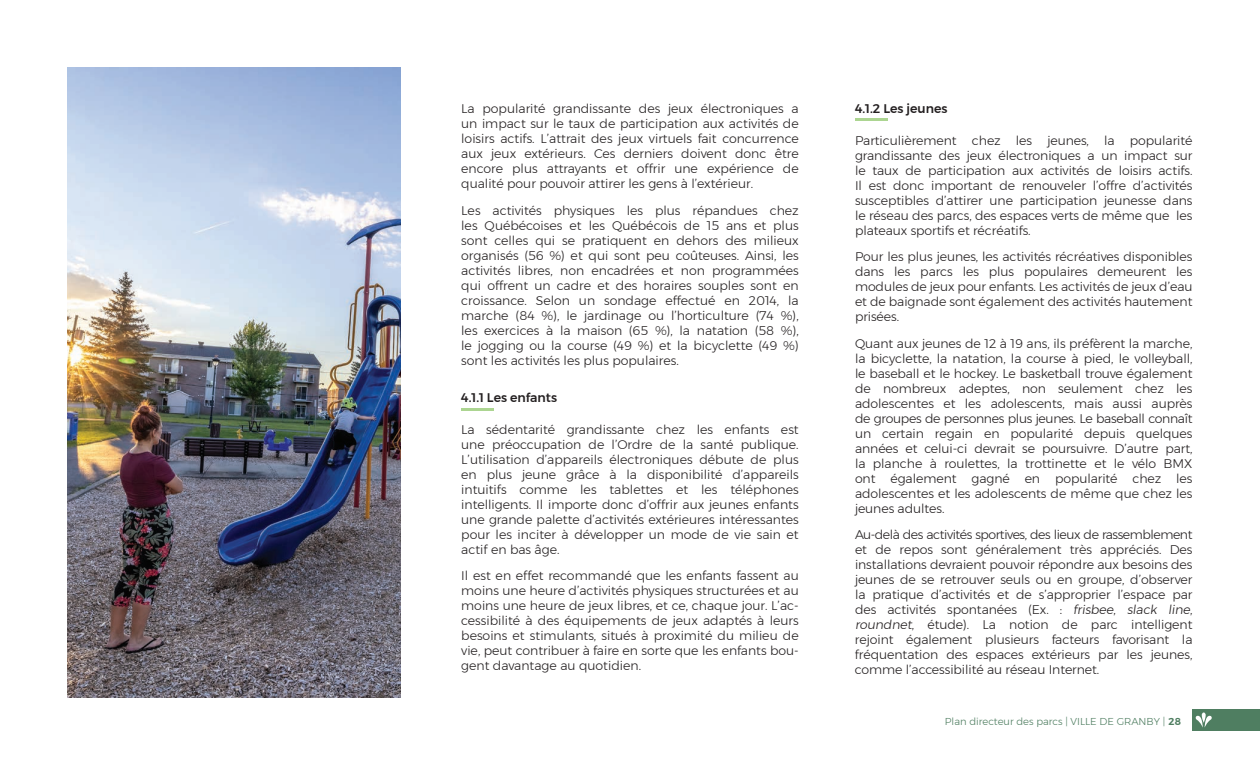
<style>
.page{position:relative;width:1260px;height:765px;background:#fff}
.page>*{position:absolute;margin:0;border:0;box-sizing:border-box;transform-origin:0 0}
.t1{font:300 12.5px/15px "Montserrat";letter-spacing:-.005em;color:#231f20;text-align:justify}
.t2{font:500 12.5px "Montserrat";color:#231f20}
.t3{font:300 10px "Montserrat";color:#4f7e61}
.s1{font-weight:600}
</style>
<div class="page">
<img style="left:68px;top:68px;width:332px;height:630px">
<div style="left:1192px;top:709px;width:68px;height:22px;background:#4f7e61"></div>
<svg style="left:1195px;top:713px;width:17px;height:15px"></svg>
<hr style="left:461px;top:409px;width:33px;height:2px;background:#acd591">
<hr style="left:855px;top:119px;width:32px;height:2px;background:#acd591">
<p class="t1" style="left:461px;top:101px;width:339px">La popularité grandissante des jeux électroniques a un impact sur le taux de participation aux activités de loisirs actifs. L’attrait des jeux virtuels fait concurrence aux jeux extérieurs. Ces derniers doivent donc être encore plus attrayants et offrir une expérience de qualité pour pouvoir attirer les gens à l’extérieur.</p>
<p class="t1" style="left:461px;top:202px;width:339px">Les activités physiques les plus répandues chez les Québécoises et les Québécois de 15 ans et plus sont celles qui se pratiquent en dehors des milieux organisés (56 %) et qui sont peu coûteuses. Ainsi, les activités libres, non encadrées et non programmées qui offrent un cadre et des horaires souples sont en croissance. Selon un sondage effectué en 2014, la marche (84 %), le jardinage ou l’horticulture (74 %), les exercices à la maison (65 %), la natation (58 %), le jogging ou la course (49 %) et la bicyclette (49 %) sont les activités les plus populaires.</p>
<p class="t2" style="left:461px;top:388px;width:97px">4.1.1 Les enfants</p>
<p class="t1" style="left:461px;top:422px;width:339px">La sédentarité grandissante chez les enfants est une préoccupation de l’Ordre de la santé publique.<br>L’utilisation d’appareils électroniques débute de plus en plus jeune grâce à la disponibilité d’appareils intuitifs comme les tablettes et les téléphones intelligents. Il importe donc d’offrir aux jeunes enfants une grande palette d’activités extérieures intéressantes pour les inciter à développer un mode de vie sain et actif en bas âge.</p>
<p class="t1" style="left:461px;top:568px;width:339px">Il est en effet recommandé que les enfants fassent au moins une heure d’activités physiques structurées et au moins une heure de jeux libres, et ce, chaque jour. L’ac&shy;cessibilité à des équipements de jeux adaptés à leurs besoins et stimulants, situés à proximité du milieu de vie, peut contribuer à faire en sorte que les enfants bou&shy;gent davantage au quotidien.</p>
<p class="t2" style="left:855px;top:99px;width:94px">4.1.2 Les jeunes</p>
<p class="t1" style="left:855px;top:133px;width:339px">Particulièrement chez les jeunes, la popularité grandissante des jeux électroniques a un impact sur le taux de participation aux activités de loisirs actifs.<br>Il est donc important de renouveler l’offre d’activités susceptibles d’attirer une participation jeunesse dans le réseau des parcs, des espaces verts de même que les plateaux sportifs et récréatifs.</p>
<p class="t1" style="left:855px;top:249px;width:339px">Pour les plus jeunes, les activités récréatives disponibles dans les parcs les plus populaires demeurent les modules de jeux pour enfants. Les activités de jeux d’eau et de baignade sont également des activités hautement prisées.</p>
<p class="t1" style="left:855px;top:336px;width:339px">Quant aux jeunes de 12 à 19 ans, ils préfèrent la marche, la bicyclette, la natation, la course à pied, le volleyball, le baseball et le hockey. Le basketball trouve également de nombreux adeptes, non seulement chez les adolescentes et les adolescents, mais aussi auprès de groupes de personnes plus jeunes. Le baseball connaît un certain regain en popularité depuis quelques années et celui-ci devrait se poursuivre. D’autre part, la planche à roulettes, la trottinette et le vélo BMX ont également gagné en popularité chez les adolescentes et les adolescents de même que chez les jeunes adultes.</p>
<p class="t1" style="left:855px;top:527px;width:339px">Au-delà des activités sportives, des lieux de rassemblement et de repos sont généralement très appréciés. Des installations devraient pouvoir répondre aux besoins des jeunes de se retrouver seuls ou en groupe, d’observer la pratique d’activités et de s’approprier l’espace par des activités spontanées (Ex. : frisbee, slack line, roundnet, étude). La notion de parc intelligent rejoint également plusieurs facteurs favorisant la fréquentation des espaces extérieurs par les jeunes, comme l’accessibilité au réseau Internet.</p>
<p class="t3" style="left:945px;top:714px;width:238px">Plan directeur des parcs | VILLE DE GRANBY | <span class="s1">28</span></p>
</div>
